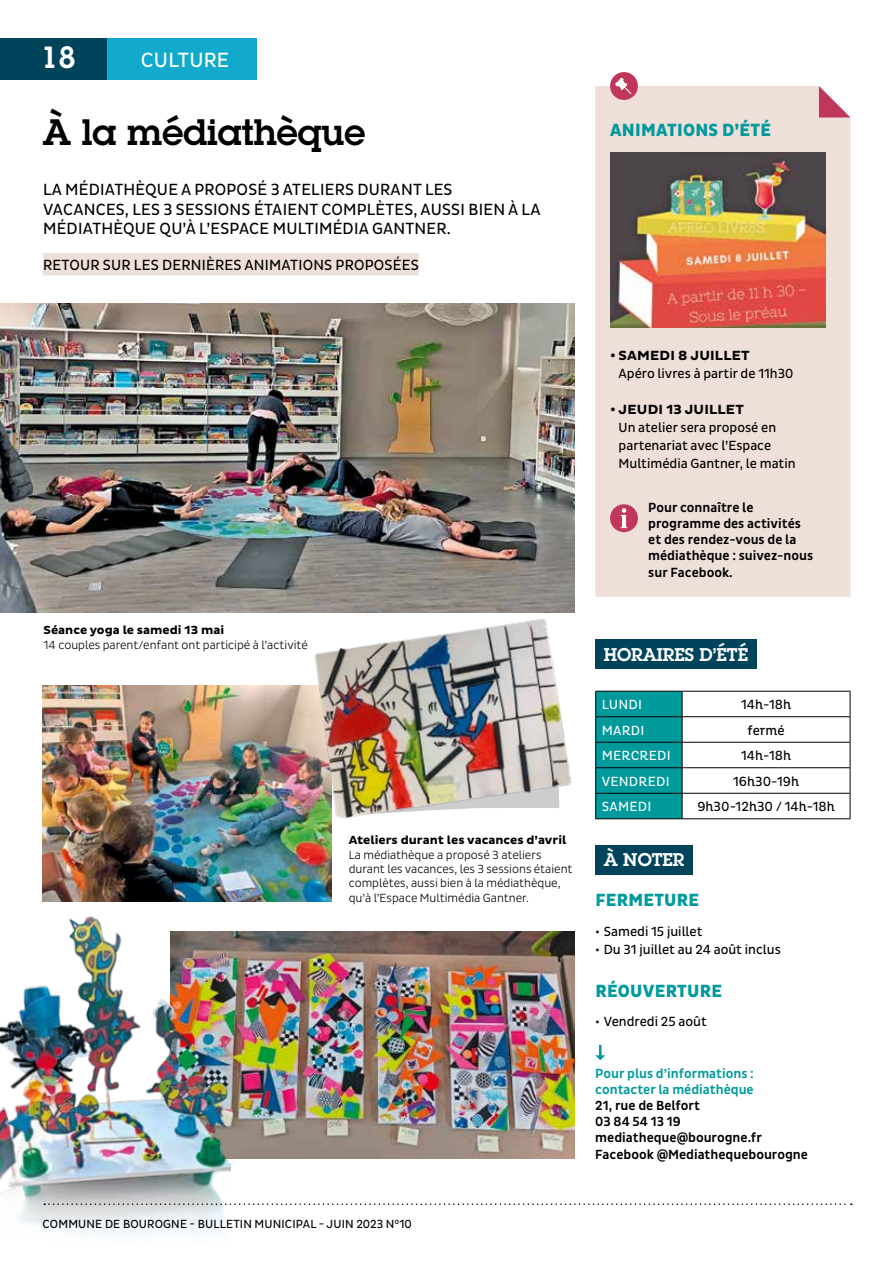
<style>
.page{position:relative;width:893px;height:1263px;background:#fff}
.page>*{position:absolute;margin:0;border:0;box-sizing:border-box;transform-origin:0 0}
.t1{font:600 36px "Lubalin Graph Std";color:#000}
.t2{font:600 30px "Lubalin Graph Std";color:#fff}
.t3{font:21px "Pluto Sans Cond";letter-spacing:.015em;color:#fff}
.t4{font:800 18px "Pluto Sans Cond";letter-spacing:.015em;color:#009a9d}
.t5{font:600 18px "Lubalin Graph Std";color:#fff}
.t6{font:16.5px/19.8px "Pluto Sans Cond";letter-spacing:.015em;color:#000}
.t7{font:15px "Pluto Sans Cond";letter-spacing:.015em;color:#000}
.t8{font:500 13.5px/16.2px "Pluto Sans Cond";color:#000}
.t9{font:13.5px/18px "Pluto Sans Cond";color:#000}
.t10{font:13.5px "Pluto Cond";color:#000}
.t11{font:500 13.5px/16.2px "Pluto Sans Cond";color:#009a9d}
.t12{font:13.5px "Pluto Cond";letter-spacing:.015em;color:#fff}
.t13{font:700 13.5px "Pluto Sans";letter-spacing:.015em;color:#000}
.t14{font:300 12px/14.4px "Pluto Sans Cond";color:#000}
.t15{font:700 12px "Pluto Sans";color:#000}
.t16{font:12px "Pluto Sans Cond";letter-spacing:.015em;color:#000}
</style>
<div class="page">
<img style="left:235px;top:931px;width:339px;height:227px">
<img style="left:0;top:869px;width:235px;height:364px">
<img style="left:43px;top:685px;width:288px;height:217px">
<img style="left:0;top:303px;width:574px;height:309px">
<img style="left:298px;top:603px;width:277px;height:229px">
<div style="left:595px;top:86px;width:255px;height:511px;background:#eedfd8"></div>
<div style="left:106px;top:38px;width:151px;height:42px;background:#1ac"></div>
<div style="left:595px;top:639px;width:162px;height:30px;background:#00445c"></div>
<div style="left:595px;top:845px;width:98px;height:30px;background:#00445c"></div>
<hr style="left:682px;top:691px;width:168px;height:1px;background:#000">
<hr style="left:682px;top:716px;width:168px;height:1px;background:#000">
<hr style="left:682px;top:742px;width:168px;height:1px;background:#000">
<hr style="left:682px;top:767px;width:168px;height:1px;background:#000">
<hr style="left:682px;top:793px;width:168px;height:1px;background:#000">
<svg style="left:595px;top:691px;width:88px;height:127px;background:#009093"></svg>
<svg style="left:850px;top:692px;width:1px;height:126px"></svg>
<hr style="left:595px;top:818px;width:87px;height:1px;background:#000">
<hr style="left:682px;top:818px;width:168px;height:1px;background:#000">
<div style="left:610px;top:504px;width:28px;height:28px;background:#c0375c;border-radius:50%"></div>
<svg style="left:620px;top:508px;width:7px;height:20px"></svg>
<div style="left:43px;top:253px;width:376px;height:22px;background:#eedfd8"></div>
<div style="left:610px;top:72px;width:28px;height:28px;background:#c0375c;border-radius:50%"></div>
<svg style="left:615px;top:78px;width:16px;height:16px"></svg>
<svg style="left:819px;top:86px;width:31px;height:31px"></svg>
<svg style="left:595px;top:1045px;width:10px;height:15px"></svg>
<img style="left:610px;top:153px;width:215px;height:175px">
<svg style="left:44px;top:1203px;width:808px;height:2px"></svg>
<div style="left:0;top:38px;width:106px;height:42px;background:#00445c"></div>
<h2 class="t2" style="left:41px;top:37px;width:36px">18</h2>
<h3 class="t3" style="left:141px;top:48px;width:90px">CULTURE</h3>
<h1 class="t1" style="left:43px;top:108px;width:324px">À la médiathèque</h1>
<h3 class="t6" style="left:43px;top:180px;width:499px">LA MÉDIATHÈQUE A PROPOSÉ 3 ATELIERS DURANT LES<br>VACANCES, LES 3 SESSIONS ÉTAIENT COMPLÈTES, AUSSI BIEN À LA<br>MÉDIATHÈQUE QU’À L’ESPACE MULTIMÉDIA GANTNER.</h3>
<p class="t7" style="left:43px;top:256px;width:377px">RETOUR SUR LES DERNIÈRES ANIMATIONS PROPOSÉES</p>
<h3 class="t4" style="left:610px;top:120px;width:162px">ANIMATIONS D’ÉTÉ</h3>
<p class="t15" style="left:44px;top:623px;width:182px">Séance yoga le samedi 13 mai</p>
<p class="t14" style="left:44px;top:637px;width:266px">14 couples parent/enfant ont participé à l’activité</p>
<p class="t15" style="left:349px;top:833px;width:219px">Ateliers durant les vacances d’avril</p>
<p class="t14" style="left:349px;top:847px;width:225px">La médiathèque a proposé 3 ateliers durant les vacances, les 3 sessions étaient complètes, aussi bien à la médiathèque, qu’à l’Espace Multimédia Gantner.</p>
<p class="t16" style="left:43px;top:1217px;width:371px">COMMUNE DE BOUROGNE - BULLETIN MUNICIPAL - JUIN 2023 N°10</p>
<p class="t13" style="left:610px;top:348px;width:141px">• SAMEDI 8 JUILLET</p>
<p class="t9" style="left:619px;top:365px;width:176px">Apéro livres à partir de 11h30</p>
<p class="t13" style="left:610px;top:402px;width:135px">• JEUDI 13 JUILLET</p>
<p class="t9" style="left:619px;top:419px;width:179px">Un atelier sera proposé en partenariat avec l’Espace<br>Multimédia Gantner, le matin</p>
<p class="t8" style="left:648px;top:499px;width:166px">Pour connaître le programme des activités et des rendez‑vous de la médiathèque : suivez‑nous sur Facebook.</p>
<h3 class="t5" style="left:604px;top:642px;width:146px">HORAIRES D’ÉTÉ</h3>
<p class="t12" style="left:602px;top:697px;width:42px">LUNDI</p>
<p class="t10" style="left:741px;top:697px;width:52px">14h-18h</p>
<p class="t12" style="left:602px;top:722px;width:44px">MARDI</p>
<p class="t10" style="left:747px;top:722px;width:39px">fermé</p>
<p class="t12" style="left:602px;top:748px;width:70px">MERCREDI</p>
<p class="t10" style="left:741px;top:748px;width:52px">14h-18h</p>
<p class="t12" style="left:602px;top:773px;width:69px">VENDREDI</p>
<p class="t10" style="left:733px;top:773px;width:68px">16h30-19h</p>
<p class="t12" style="left:602px;top:799px;width:51px">SAMEDI</p>
<p class="t10" style="left:697px;top:799px;width:139px">9h30-12h30 / 14h-18h</p>
<h3 class="t5" style="left:604px;top:848px;width:82px">À NOTER</h3>
<h3 class="t4" style="left:595px;top:889px;width:105px">FERMETURE</h3>
<p class="t9" style="left:595px;top:923px;width:109px">• Samedi 15 juillet</p>
<p class="t9" style="left:595px;top:941px;width:187px">• Du 31 juillet au 24 août inclus</p>
<h3 class="t4" style="left:595px;top:981px;width:128px">RÉOUVERTURE</h3>
<p class="t9" style="left:595px;top:1013px;width:113px">• Vendredi 25 août</p>
<p class="t11" style="left:595px;top:1065px;width:160px">Pour plus d’informations : contacter la médiathèque</p>
<p class="t8" style="left:595px;top:1097px;width:214px">21, rue de Belfort<br>03 84 54 13 19 mediatheque@bourogne.fr<br>Facebook @Mediathequebourogne</p>
</div>
